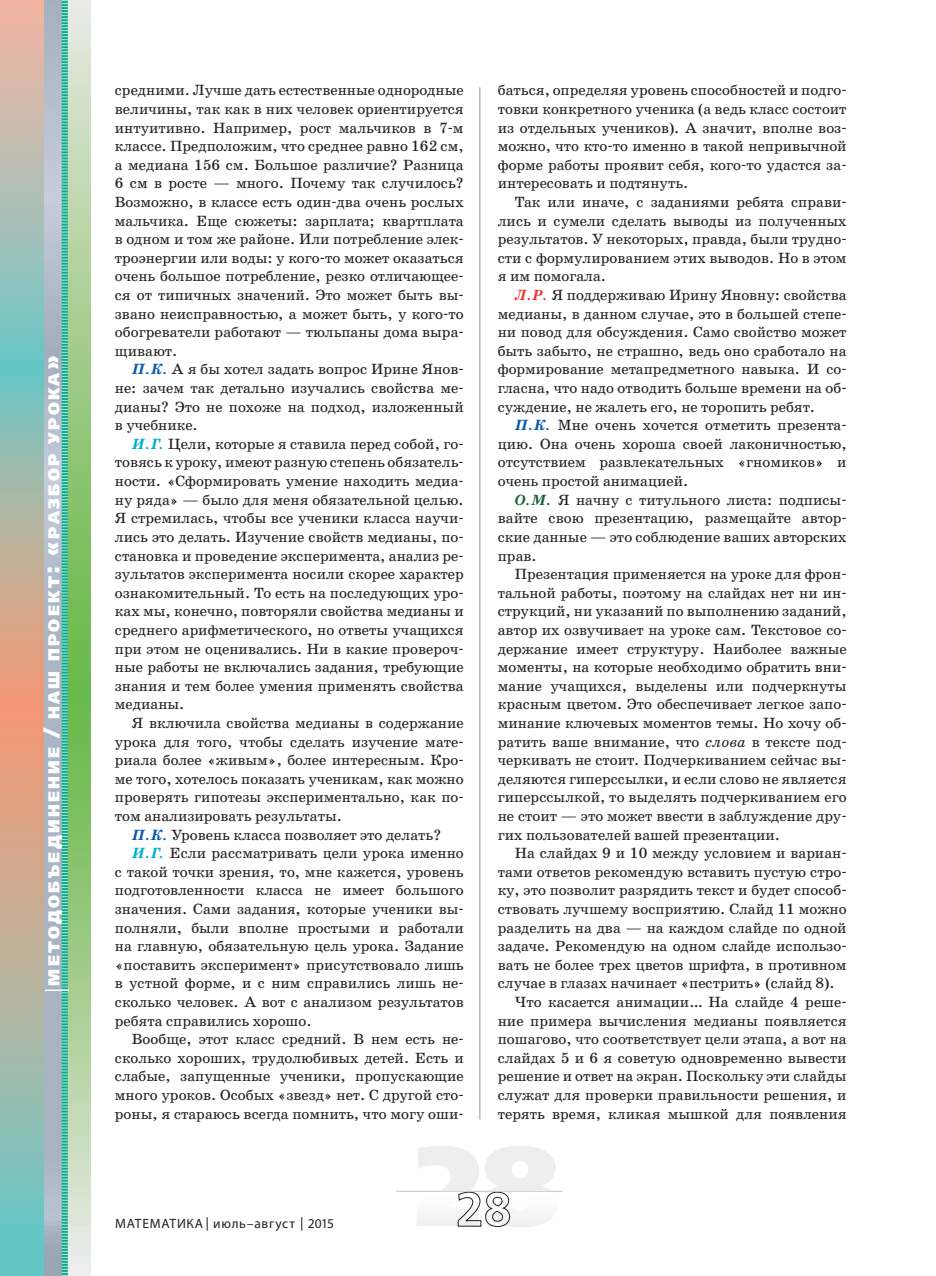
<style>
.page{position:relative;width:936px;height:1276px;background:#fff}
.page>*{position:absolute;margin:0;border:0;box-sizing:border-box;transform-origin:0 0}
.t1{font:800 15.75px "Free Set";letter-spacing:.145em;color:#fff}
.t2{font:15px/18.6px "School";color:#231f20;text-align:justify}
.t3{font:13.5px "Myriad Pro";letter-spacing:.05em;color:#231f20}
.s1{font-size:22.5px}
.s2{font-weight:700;font-style:italic;color:#075aaa}
.s3{font-weight:700;font-style:italic;color:#00add3}
.s4{font-weight:700;font-style:italic;color:#ee342f}
.s5{font-weight:700;font-style:italic;color:#1a623e}
.s6{font-style:italic}
</style>
<div class="page">
<svg style="left:207px;top:1217px;width:1px;height:13px"></svg>
<svg style="left:301px;top:1217px;width:1px;height:13px"></svg>
<svg style="left:396px;top:1190px;width:167px;height:37px"></svg>
<hr style="left:479px;top:87px;width:1px;height:1032px;background:#b6b7bb">
<hr style="left:395px;top:1191px;width:166px;height:1px;background:#c8d3d6">
<svg style="left:69px;top:0;width:22px;height:1276px;background:#a5ce91"></svg>
<svg style="left:0;top:0;width:44px;height:1276px;background:#b1b5a4"></svg>
<svg style="left:44px;top:0;width:17px;height:1276px;background:#aeb9c6"></svg>
<svg style="left:61px;top:0;width:8px;height:1276px;background:#59bca9"></svg>
<hr style="left:45px;top:989px;width:24px;height:2px;background:#fff">
<p class="t1" style="left:44px;top:985px;width:631px;rotate:-90deg">МЕТОДОБЪЕДИНЕНИЕ <span class="s1">/</span> НАШ ПРОЕКТ<span class="s1">: «</span>РАЗБОР УРОКА<span class="s1">»</span></p>
<p class="t2" style="left:115px;top:81px;width:350px">средними. Лучше дать естественные однородные величины, так как в них человек ориентируется интуитивно. Например, рост мальчиков в 7-м классе. Предположим, что среднее равно 162 см, а медиана 156 см. Большое различие? Разница 6 см в росте — много. Почему так случилось?<br>Возможно, в классе есть один-два очень рослых мальчика. Еще сюжеты: зарплата; квартплата в одном и том же районе. Или потребление элек&shy;троэнергии или воды: у кого-то может оказаться очень большое потребление, резко отличающее&shy;ся от типичных значений. Это может быть вы&shy;звано неисправностью, а может быть, у кого-то обогреватели работают — тюльпаны дома выра&shy;щивают.</p>
<p class="t2" style="left:115px;top:360px;width:350px;text-indent:17px"><span class="s2">П.К.</span> А я бы хотел задать вопрос Ирине Янов&shy;не: зачем так детально изучались свойства ме&shy;дианы? Это не похоже на подход, изложенный в учебнике.</p>
<p class="t2" style="left:115px;top:435px;width:350px;text-indent:17px"><span class="s3">И.Г.</span> Цели, которые я ставила перед собой, го&shy;товясь к уроку, имеют разную степень обязатель&shy;ности. «Сформировать умение находить медиа&shy;ну ряда» — было для меня обязательной целью.<br>Я стремилась, чтобы все ученики класса научи&shy;лись это делать. Изучение свойств медианы, по&shy;становка и проведение эксперимента, анализ ре&shy;зультатов эксперимента носили скорее характер ознакомительный. То есть на последующих уро&shy;ках мы, конечно, повторяли свойства медианы и среднего арифметического, но ответы учащихся при этом не оценивались. Ни в какие провероч&shy;ные работы не включались задания, требующие знания и тем более умения применять свойства медианы.</p>
<p class="t2" style="left:132px;top:714px;width:333px">Я включила свойства медианы в содержание</p>
<p class="t2" style="left:115px;top:732px;width:350px">урока для того, чтобы сделать изучение мате-</p>
<p class="t2" style="left:115px;top:751px;width:350px">риала более «живым», более интересным. Кро-</p>
<p class="t2" style="left:115px;top:769px;width:350px">ме того, хотелось показать ученикам, как можно</p>
<p class="t2" style="left:115px;top:788px;width:350px">проверять гипотезы экспериментально, как по-</p>
<p class="t2" style="left:115px;top:807px;width:228px">том анализировать результаты.</p>
<p class="t2" style="left:132px;top:825px;width:311px"><span class="s2">П.К.</span> Уровень класса позволяет это делать?</p>
<p class="t2" style="left:132px;top:844px;width:333px"><span class="s3">И.Г.</span> Если рассматривать цели урока именно</p>
<p class="t2" style="left:115px;top:862px;width:350px">с такой точки зрения, то, мне кажется, уровень</p>
<p class="t2" style="left:115px;top:881px;width:350px">подготовленности класса не имеет большого</p>
<p class="t2" style="left:115px;top:900px;width:350px">значения. Сами задания, которые ученики вы-</p>
<p class="t2" style="left:115px;top:918px;width:350px">полняли, были вполне простыми и работали</p>
<p class="t2" style="left:115px;top:937px;width:350px">на главную, обязательную цель урока. Задание</p>
<p class="t2" style="left:115px;top:955px;width:350px">«поставить эксперимент» присутствовало лишь</p>
<p class="t2" style="left:115px;top:974px;width:350px">в устной форме, и с ним справились лишь не-</p>
<p class="t2" style="left:115px;top:993px;width:350px">сколько человек. А вот с анализом результатов</p>
<p class="t2" style="left:115px;top:1011px;width:198px">ребята справились хорошо.</p>
<p class="t2" style="left:132px;top:1030px;width:333px">Вообще, этот класс средний. В нем есть не-</p>
<p class="t2" style="left:115px;top:1048px;width:350px">сколько хороших, трудолюбивых детей. Есть и</p>
<p class="t2" style="left:115px;top:1067px;width:350px">слабые, запущенные ученики, пропускающие</p>
<p class="t2" style="left:115px;top:1086px;width:350px">много уроков. Особых «звезд» нет. С другой сто-</p>
<p class="t2" style="left:115px;top:1104px;width:350px">роны, я стараюсь всегда помнить, что могу оши-</p>
<p class="t2" style="left:497px;top:81px;width:350px">баться, определяя уровень способностей и подго&shy;товки конкретного ученика (а ведь класс состоит из отдельных учеников). А значит, вполне воз&shy;можно, что кто-то именно в такой непривычной форме работы проявит себя, кого-то удастся за&shy;интересовать и подтянуть.</p>
<p class="t2" style="left:497px;top:193px;width:350px;text-indent:17px">Так или иначе, с заданиями ребята справи&shy;лись и сумели сделать выводы из полученных результатов. У некоторых, правда, были трудно&shy;сти с формулированием этих выводов. Но в этом я им помогала.</p>
<p class="t2" style="left:497px;top:286px;width:350px;text-indent:17px"><span class="s4">Л.Р.</span> Я поддерживаю Ирину Яновну: свойства медианы, в данном случае, это в большей степе&shy;ни повод для обсуждения. Само свойство может быть забыто, не страшно, ведь оно сработало на формирование метапредметного навыка. И со&shy;гласна, что надо отводить больше времени на об&shy;суждение, не жалеть его, не торопить ребят.</p>
<p class="t2" style="left:497px;top:416px;width:350px;text-indent:17px"><span class="s2">П.К.</span> Мне очень хочется отметить презента&shy;цию. Она очень хороша своей лаконичностью, отсутствием развлекательных «гномиков» и очень простой анимацией.</p>
<p class="t2" style="left:497px;top:490px;width:350px;text-indent:17px"><span class="s5">О.М.</span> Я начну с титульного листа: подписы&shy;вайте свою презентацию, размещайте автор&shy;ские данные — это соблюдение ваших авторских прав.</p>
<p class="t2" style="left:497px;top:565px;width:350px;text-indent:17px">Презентация применяется на уроке для фрон&shy;тальной работы, поэтому на слайдах нет ни ин&shy;струкций, ни указаний по выполнению заданий, автор их озвучивает на уроке сам. Текстовое со&shy;держание имеет структуру. Наиболее важные моменты, на которые необходимо обратить вни&shy;мание учащихся, выделены или подчеркнуты красным цветом. Это обеспечивает легкое запо&shy;минание ключевых моментов темы. Но хочу об&shy;ратить ваше внимание, что <span class="s6">слова</span> в тексте под&shy;черкивать не стоит. Подчеркиванием сейчас вы&shy;деляются гиперссылки, и если слово не является гиперссылкой, то выделять подчеркиванием его не стоит — это может ввести в заблуждение дру&shy;гих пользователей вашей презентации.</p>
<p class="t2" style="left:514px;top:844px;width:333px">На слайдах 9 и 10 между условием и вариан-</p>
<p class="t2" style="left:497px;top:862px;width:350px">тами ответов рекомендую вставить пустую стро-</p>
<p class="t2" style="left:497px;top:881px;width:350px">ку, это позволит разрядить текст и будет способ-</p>
<p class="t2" style="left:497px;top:900px;width:350px">ствовать лучшему восприятию. Слайд 11 можно</p>
<p class="t2" style="left:497px;top:918px;width:350px">разделить на два — на каждом слайде по одной</p>
<p class="t2" style="left:497px;top:937px;width:350px">задаче. Рекомендую на одном слайде использо-</p>
<p class="t2" style="left:497px;top:955px;width:350px">вать не более трех цветов шрифта, в противном</p>
<p class="t2" style="left:497px;top:974px;width:338px">случае в глазах начинает «пестрить» (слайд 8).</p>
<p class="t2" style="left:514px;top:993px;width:333px">Что касается анимации… На слайде 4 реше-</p>
<p class="t2" style="left:497px;top:1011px;width:350px">ние примера вычисления медианы появляется</p>
<p class="t2" style="left:497px;top:1030px;width:350px">пошагово, что соответствует цели этапа, а вот на</p>
<p class="t2" style="left:497px;top:1048px;width:350px">слайдах 5 и 6 я советую одновременно вывести</p>
<p class="t2" style="left:497px;top:1067px;width:350px">решение и ответ на экран. Поскольку эти слайды</p>
<p class="t2" style="left:497px;top:1086px;width:350px">служат для проверки правильности решения, и</p>
<p class="t2" style="left:497px;top:1104px;width:350px">терять время, кликая мышкой для появления</p>
<p class="t3" style="left:115px;top:1214px;width:220px">МАТЕМАТИКА июль–август 2015</p>
</div>
